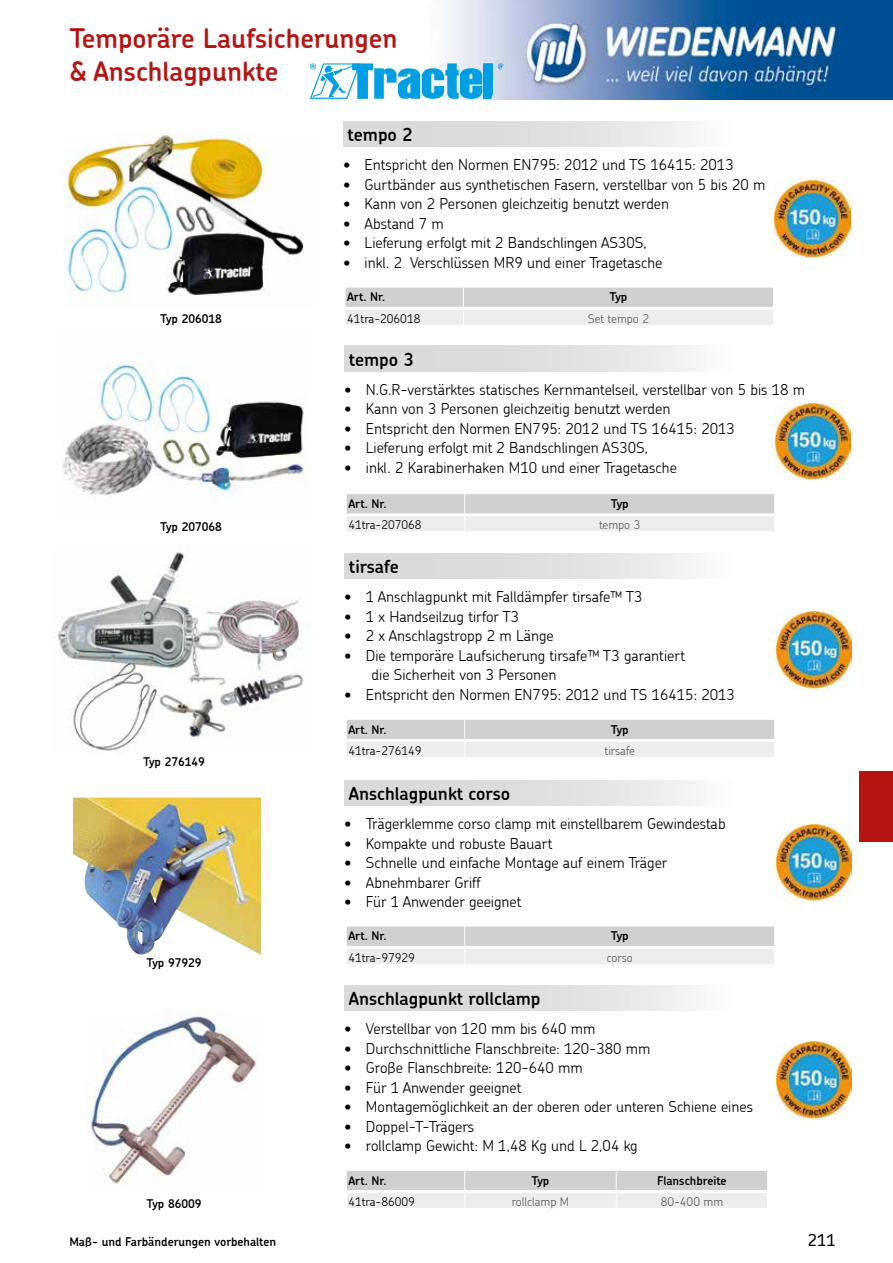
<style>
.page{position:relative;width:893px;height:1263px;background:#fff}
.page>*{position:absolute;margin:0;border:0;box-sizing:border-box;transform-origin:0 0}
.t1{font:600 27px/32.4px "Chevin";color:#b51412}
.t2{font:600 18px "Chevin";color:#000}
.t3{font:500 16.5px "Chevin";color:#000}
.t4{font:300 15px/19.5px "Chevin";color:#000}
.t5{font:600 12px "Chevin";color:#000}
.t6{font:300 12px "Chevin";color:#000}
.t7{font:300 12px "Chevin";color:#5f5e5e}
</style>
<div class="page">
<img style="left:443px;top:0;width:450px;height:100px">
<div style="left:859px;top:771px;width:34px;height:71px;background:#b51412"></div>
<img style="left:64px;top:133px;width:240px;height:166px">
<img style="left:62px;top:363px;width:243px;height:138px">
<img style="left:53px;top:552px;width:257px;height:201px">
<img style="left:73px;top:797px;width:188px;height:158px">
<img style="left:85px;top:1012px;width:174px;height:172px">
<div style="left:343px;top:121px;width:491px;height:26px;background:linear-gradient(to right,#d1d1d1,#fff)"></div>
<img style="left:775px;top:181px;width:75px;height:76px">
<svg style="left:345px;top:287px;width:428px;height:38px;background:#ddd"></svg>
<hr style="left:345px;top:307px;width:118px;height:3px;background:#fff">
<hr style="left:463px;top:307px;width:310px;height:3px;background:#fff">
<div style="left:484px;top:63px;width:9px;height:36px;background:#009fe3"></div>
<svg style="left:310px;top:63px;width:172px;height:36px"></svg>
<svg style="left:498px;top:63px;width:6px;height:6px"></svg>
<div style="left:345px;top:346px;width:491px;height:25px;background:linear-gradient(to right,#d1d1d1,#fff)"></div>
<img style="left:775px;top:403px;width:76px;height:77px">
<svg style="left:347px;top:494px;width:428px;height:37px;background:#ddd"></svg>
<hr style="left:347px;top:513px;width:118px;height:3px;background:#fff">
<hr style="left:465px;top:513px;width:309px;height:3px;background:#fff">
<div style="left:345px;top:553px;width:491px;height:26px;background:linear-gradient(to right,#d1d1d1,#fff)"></div>
<img style="left:776px;top:612px;width:76px;height:76px">
<svg style="left:347px;top:720px;width:428px;height:37px;background:#dcdcdc"></svg>
<hr style="left:347px;top:739px;width:118px;height:3px;background:#fff">
<hr style="left:465px;top:739px;width:309px;height:3px;background:#fff">
<div style="left:345px;top:780px;width:491px;height:26px;background:linear-gradient(to right,#d1d1d1,#fff)"></div>
<img style="left:776px;top:824px;width:76px;height:76px">
<svg style="left:347px;top:926px;width:428px;height:38px;background:#ddd"></svg>
<hr style="left:347px;top:946px;width:118px;height:3px;background:#fff">
<hr style="left:465px;top:946px;width:309px;height:3px;background:#fff">
<div style="left:345px;top:985px;width:491px;height:26px;background:linear-gradient(to right,#d1d1d1,#fff)"></div>
<img style="left:776px;top:1042px;width:76px;height:76px">
<svg style="left:347px;top:1171px;width:420px;height:37px;background:#ddd"></svg>
<hr style="left:347px;top:1190px;width:118px;height:3px;background:#fff">
<hr style="left:465px;top:1190px;width:151px;height:3px;background:#fff">
<hr style="left:616px;top:1190px;width:151px;height:3px;background:#fff">
<h1 class="t1" style="left:69px;top:22px;width:329px">Temporäre Laufsicherungen &amp; Anschlagpunkte</h1>
<p class="t5" style="left:160px;top:311px;width:63px">Typ 206018</p>
<p class="t5" style="left:160px;top:519px;width:63px">Typ 207068</p>
<p class="t5" style="left:143px;top:753px;width:63px">Typ 276149</p>
<p class="t5" style="left:147px;top:955px;width:56px">Typ 97929</p>
<p class="t5" style="left:147px;top:1196px;width:56px">Typ 86009</p>
<p class="t2" style="left:348px;top:123px;width:66px">tempo 2</p>
<p class="t4" style="left:343px;top:155px;width:392px">• Entspricht den Normen EN795: 2012 und TS 16415: 2013</p>
<p class="t4" style="left:343px;top:174px;width:424px">• Gurtbänder aus synthetischen Fasern, verstellbar von 5 bis 20 m</p>
<p class="t4" style="left:343px;top:194px;width:327px">• Kann von 2 Personen gleichzeitig benutzt werden</p>
<p class="t4" style="left:343px;top:213px;width:102px">• Abstand 7 m</p>
<p class="t4" style="left:343px;top:233px;width:305px">• Lieferung erfolgt mit 2 Bandschlingen AS30S,</p>
<p class="t4" style="left:343px;top:252px;width:321px">• inkl. 2 Verschlüssen MR9 und einer Tragetasche</p>
<p class="t5" style="left:347px;top:289px;width:40px">Art. Nr.</p>
<p class="t5" style="left:610px;top:289px;width:19px">Typ</p>
<p class="t6" style="left:347px;top:310px;width:75px">41tra-206018</p>
<p class="t7" style="left:588px;top:310px;width:63px">Set tempo 2</p>
<p class="t2" style="left:349px;top:347px;width:66px">tempo 3</p>
<p class="t4" style="left:345px;top:379px;width:462px">• N.G.R-verstärktes statisches Kernmantelseil, verstellbar von 5 bis 18 m</p>
<p class="t4" style="left:345px;top:399px;width:327px">• Kann von 3 Personen gleichzeitig benutzt werden</p>
<p class="t4" style="left:345px;top:418px;width:392px">• Entspricht den Normen EN795: 2012 und TS 16415: 2013</p>
<p class="t4" style="left:345px;top:438px;width:305px">• Lieferung erfolgt mit 2 Bandschlingen AS30S,</p>
<p class="t4" style="left:345px;top:457px;width:334px">• inkl. 2 Karabinerhaken M10 und einer Tragetasche</p>
<p class="t5" style="left:348px;top:496px;width:40px">Art. Nr.</p>
<p class="t5" style="left:611px;top:496px;width:19px">Typ</p>
<p class="t6" style="left:348px;top:517px;width:75px">41tra-207068</p>
<p class="t7" style="left:599px;top:517px;width:43px">tempo 3</p>
<p class="t2" style="left:349px;top:555px;width:51px">tirsafe</p>
<p class="t4" style="left:345px;top:587px;width:300px">• 1 Anschlagpunkt mit Falldämpfer tirsafe™ T3</p>
<p class="t4" style="left:345px;top:606px;width:176px">• 1 x Handseilzug tirfor T3</p>
<p class="t4" style="left:345px;top:626px;width:211px">• 2 x Anschlagstropp 2 m Länge</p>
<p class="t4" style="left:372px;top:645px;width:315px;text-indent:-27px">• Die temporäre Laufsicherung tirsafe™ T3 garantiert die Sicherheit von 3 Personen</p>
<p class="t4" style="left:345px;top:684px;width:392px">• Entspricht den Normen EN795: 2012 und TS 16415: 2013</p>
<p class="t5" style="left:348px;top:721px;width:40px">Art. Nr.</p>
<p class="t5" style="left:611px;top:721px;width:19px">Typ</p>
<p class="t6" style="left:348px;top:743px;width:75px">41tra-276149</p>
<p class="t7" style="left:605px;top:743px;width:32px">tirsafe</p>
<p class="t2" style="left:349px;top:782px;width:163px">Anschlagpunkt corso</p>
<p class="t4" style="left:345px;top:814px;width:382px">• Trägerklemme corso clamp mit einstellbarem Gewindestab</p>
<p class="t4" style="left:345px;top:833px;width:210px">• Kompakte und robuste Bauart</p>
<p class="t4" style="left:345px;top:853px;width:324px">• Schnelle und einfache Montage auf einem Träger</p>
<p class="t4" style="left:345px;top:872px;width:138px">• Abnehmbarer Griff</p>
<p class="t4" style="left:345px;top:892px;width:178px">• Für 1 Anwender geeignet</p>
<p class="t5" style="left:348px;top:928px;width:40px">Art. Nr.</p>
<p class="t5" style="left:611px;top:928px;width:19px">Typ</p>
<p class="t6" style="left:348px;top:949px;width:68px">41tra-97929</p>
<p class="t7" style="left:607px;top:949px;width:28px">corso</p>
<p class="t2" style="left:349px;top:987px;width:193px">Anschlagpunkt rollclamp</p>
<p class="t4" style="left:345px;top:1019px;width:252px">• Verstellbar von 120 mm bis 640 mm</p>
<p class="t4" style="left:345px;top:1038px;width:307px">• Durchschnittliche Flanschbreite: 120-380 mm</p>
<p class="t4" style="left:345px;top:1058px;width:240px">• Große Flanschbreite: 120-640 mm</p>
<p class="t4" style="left:345px;top:1077px;width:178px">• Für 1 Anwender geeignet</p>
<p class="t4" style="left:345px;top:1097px;width:410px">• Montagemöglichkeit an der oberen oder unteren Schiene eines</p>
<p class="t4" style="left:345px;top:1116px;width:131px">• Doppel-T-Trägers</p>
<p class="t4" style="left:345px;top:1136px;width:295px">• rollclamp Gewicht: M 1,48 Kg und L 2,04 kg</p>
<p class="t5" style="left:348px;top:1172px;width:40px">Art. Nr.</p>
<p class="t5" style="left:532px;top:1172px;width:19px">Typ</p>
<p class="t5" style="left:657px;top:1172px;width:71px">Flanschbreite</p>
<p class="t6" style="left:348px;top:1194px;width:68px">41tra-86009</p>
<p class="t7" style="left:512px;top:1194px;width:59px">rollclamp M</p>
<p class="t7" style="left:661px;top:1194px;width:64px">80-400 mm</p>
<p class="t5" style="left:69px;top:1233px;width:208px">Maß- und Farbänderungen vorbehalten</p>
<p class="t3" style="left:808px;top:1229px;width:29px">211</p>
</div>
